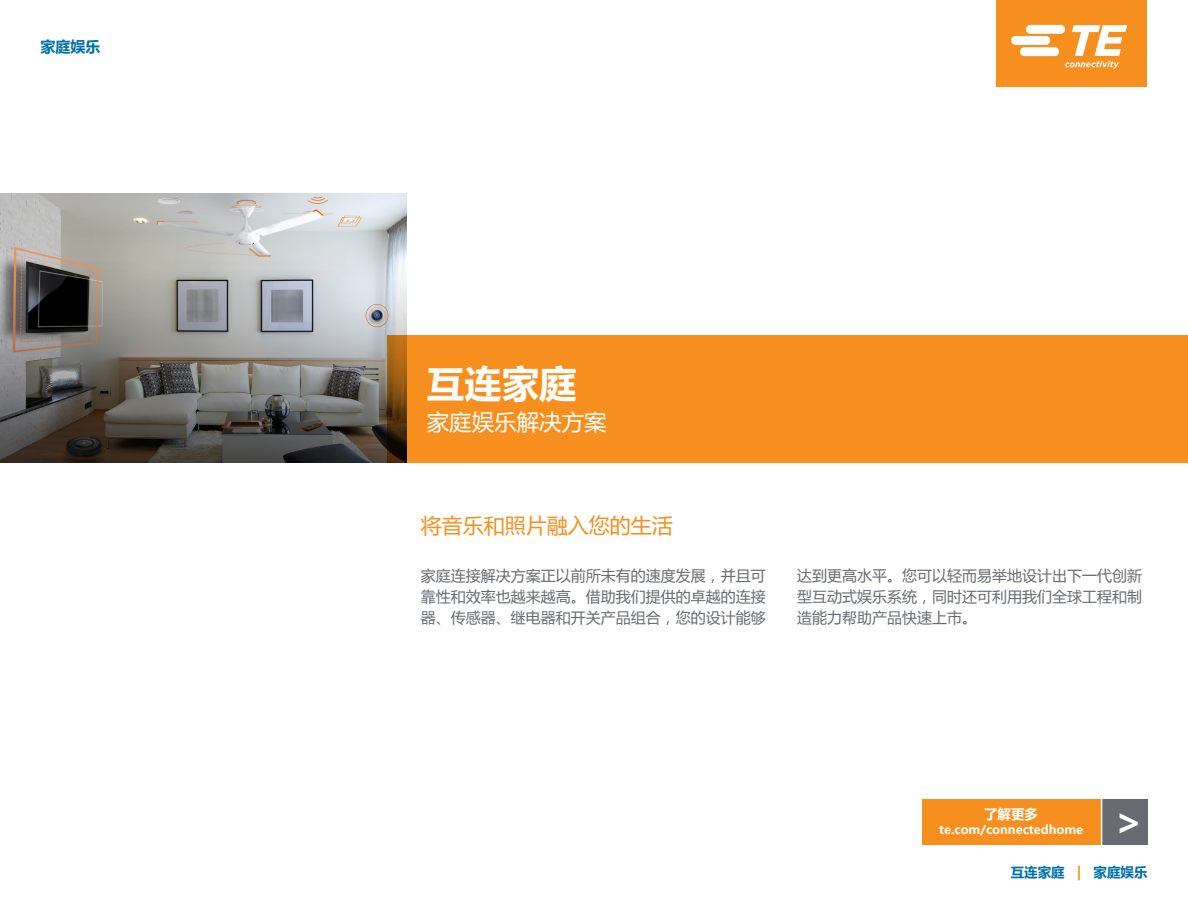
<style>
.page{position:relative;width:1188px;height:918px;background:#fff}
.page>*{position:absolute;margin:0;border:0;box-sizing:border-box;transform-origin:0 0}
.SS_Cover_Title{font:700 37.5px "Microsoft Ya Hei";color:#fff}
.SS_Cover_Title-2{font:22.5px "Microsoft Ya Hei";color:#fff}
.SS_Cover_Headline{font:21px "Microsoft Ya Hei";color:#f68f1e}
.SS_Body_Copy{font:15px/21px "Microsoft Ya Hei";color:#696b73;text-align:justify}
.SS_Cover_Footer{font:700 15px "Microsoft Ya Hei";color:#0071a7}
.SS_Cover_Footer-2{font:700 13.5px "Microsoft Ya Hei";color:#0071a7}
.Button_FIND_OUT_MORE{font:700 13.5px "Microsoft Ya Hei";color:#fff}
.Button_te_com_xxxx{font:700 12px "Microsoft Ya Hei";color:#fff}
.s1{color:#f68f1e}
</style>
<div class="page">
<img style="left:0;top:193px;width:407px;height:269px">
<div style="left:387px;top:335px;width:801px;height:127px;background:#f68f1e"></div>
<div style="left:922px;top:799px;width:180px;height:45px;background:#f68f1e"></div>
<div style="left:1102px;top:799px;width:46px;height:45px;background:#696b73"></div>
<hr style="left:1101px;top:789px;width:1px;height:62px;background:#fff">
<div style="left:996px;top:0;width:151px;height:87px;background:#f68f1e"></div>
<svg style="left:1011px;top:25px;width:116px;height:44px"></svg>
<p class="SS_Cover_Footer" style="left:40px;top:37px;width:61px">家庭娱乐</p>
<p class="SS_Cover_Title" style="left:427px;top:357px;width:151px">互连家庭</p>
<p class="SS_Cover_Title-2" style="left:427px;top:407px;width:181px">家庭娱乐解决方案</p>
<p class="SS_Cover_Headline" style="left:421px;top:511px;width:253px">将音乐和照片融入您的生活</p>
<p class="SS_Body_Copy" style="left:421px;top:565px;width:346px">家庭连接解决方案正以前所未有的速度发展，并且可靠性和效率也越来越高。借助我们提供的卓越的连接器、传感器、继电器和开关产品组合，您的设计能够</p>
<p class="SS_Body_Copy" style="left:797px;top:565px;width:346px">达到更高水平。您可以轻而易举地设计出下一代创新型互动式娱乐系统，同时还可利用我们全球工程和制造能力帮助产品快速上市。</p>
<p class="Button_FIND_OUT_MORE" style="left:984px;top:805px;width:55px">了解更多</p>
<p class="Button_te_com_xxxx" style="left:939px;top:821px;width:145px">te.com/connectedhome</p>
<p class="SS_Cover_Title" style="left:1114px;top:795px;width:30px">&gt;</p>
<p class="SS_Cover_Footer-2" style="left:1011px;top:863px;width:138px">互连家庭 <span class="s1">|</span> 家庭娱乐</p>
</div>
